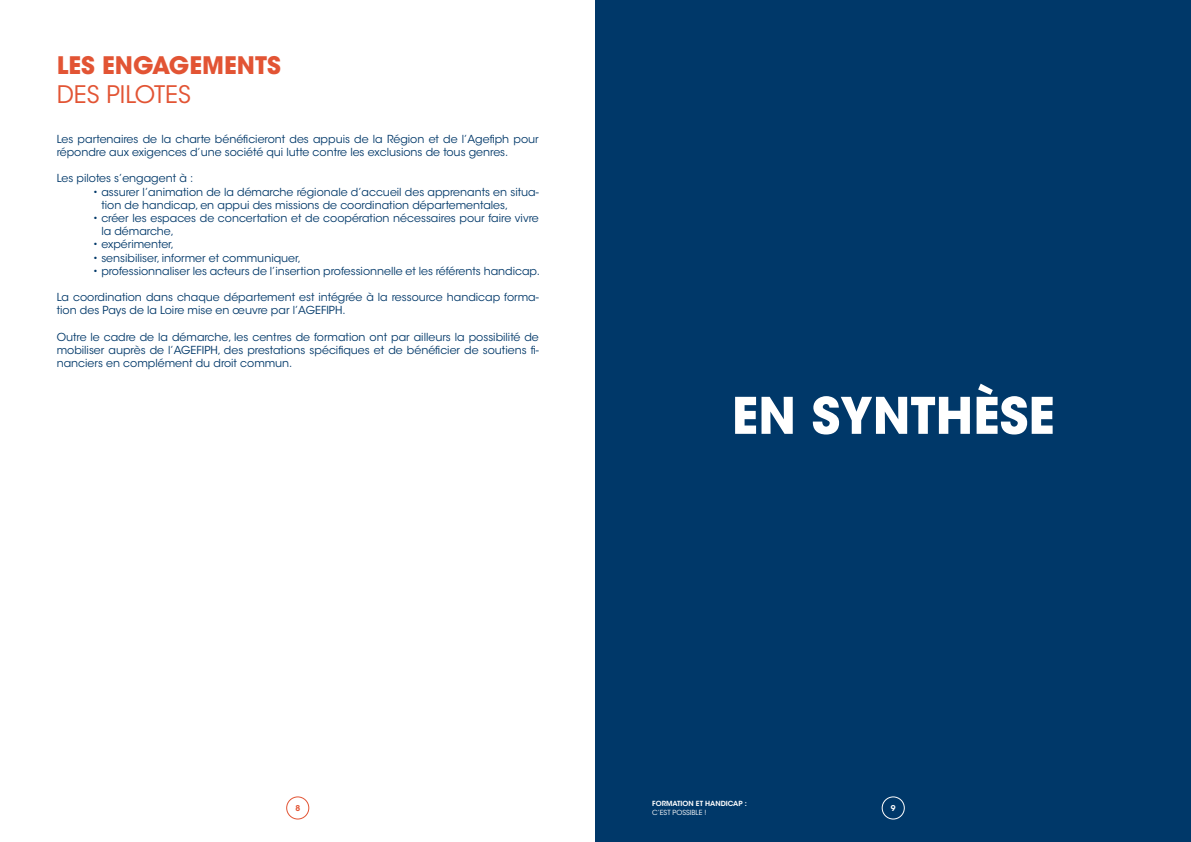
<style>
.page{position:relative;width:1191px;height:842px;background:#fff}
.page>*{position:absolute;margin:0;border:0;box-sizing:border-box;transform-origin:0 0}
.t1{font:700 50px "ITC Avant Garde Std";color:#fff}
.t2{font:700 24px "ITC Avant Garde Std";color:#e25434}
.t3{font:24px "ITC Avant Garde Std";color:#e25434}
.t4{font:11px/13.2px "ITC Avant Garde Std";color:#003869}
.t5{font:600 8px "ITC Avant Garde Std";color:#e25434}
.t6{font:600 8px "ITC Avant Garde Std";color:#fff}
.t7{font:600 7px "ITC Avant Garde Std";color:#fff}
.t8{font:7px "ITC Avant Garde Std";color:#fff}
</style>
<div class="page">
<div style="left:286px;top:796px;width:23px;height:23px;border:1px solid #e25434;border-radius:50%"></div>
<div style="left:595px;top:0;width:596px;height:842px;background:#003869"></div>
<div style="left:881px;top:796px;width:23px;height:23px;border:1px solid #fff;border-radius:50%"></div>
<h2 class="t2" style="left:57px;top:50px;width:225px">LES ENGAGEMENTS</h2>
<h2 class="t3" style="left:57px;top:80px;width:136px">DES PILOTES</h2>
<p class="t4" style="left:57px;top:132px;width:483px">Les partenaires de la charte bénéficieront des appuis de la Région et de l’Agefiph pour répondre aux exigences d’une société qui lutte contre les exclusions de tous genres.</p>
<p class="t4" style="left:57px;top:172px;width:138px">Les pilotes s’engagent à :</p>
<p class="t4" style="left:101px;top:185px;width:439px;text-indent:-9px">• assurer l’animation de la démarche régionale d’accueil des apprenants en situa&shy;tion de handicap, en appui des missions de coordination départementales,</p>
<p class="t4" style="left:101px;top:212px;width:439px;text-indent:-9px">• créer les espaces de concertation et de coopération nécessaires pour faire vivre la démarche,</p>
<p class="t4" style="left:93px;top:238px;width:83px">• expérimenter,</p>
<p class="t4" style="left:93px;top:251px;width:210px">• sensibiliser, informer et communiquer,</p>
<p class="t4" style="left:93px;top:264px;width:449px">• professionnaliser les acteurs de l’insertion professionnelle et les référents handicap.</p>
<p class="t4" style="left:57px;top:291px;width:483px">La coordination dans chaque département est intégrée à la ressource handicap forma&shy;tion des Pays de la Loire mise en œuvre par l’AGEFIPH.</p>
<p class="t4" style="left:57px;top:330px;width:483px;text-align:justify">Outre le cadre de la démarche, les centres de formation ont par ailleurs la possibilité de mobiliser auprès de l’AGEFIPH, des prestations spécifiques et de bénéficier de soutiens fi&shy;nanciers en complément du droit commun.</p>
<h1 class="t1" style="left:731px;top:383px;width:324px">EN SYNTHÈSE</h1>
<p class="t5" style="left:295px;top:803px;width:6px">8</p>
<p class="t7" style="left:652px;top:799px;width:96px">FORMATION ET HANDICAP :</p>
<p class="t8" style="left:652px;top:808px;width:56px">C’EST POSSIBLE !</p>
<p class="t6" style="left:891px;top:803px;width:6px">9</p>
</div>
